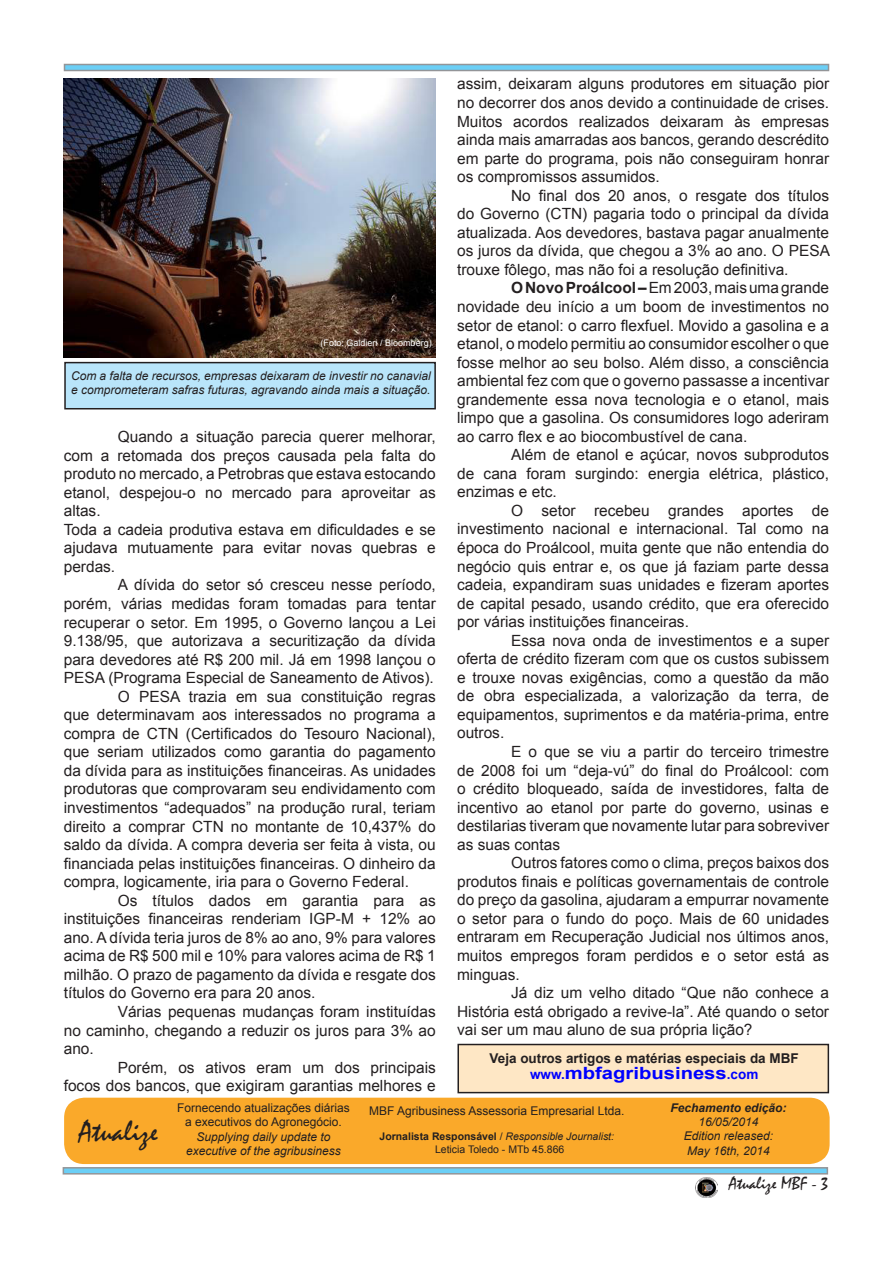
<style>
.page{position:relative;width:893px;height:1263px;background:#fff}
.page>*{position:absolute;margin:0;border:0;box-sizing:border-box;transform-origin:0 0}
.t1{font:30px "Mistral";color:#231f20}
.t2{font:18px "Mistral";color:#231f20}
.t3{font:700 16.8px "Arial";color:#00f;scale:1.2 1}
.t4{font:15.45px/18.6px "Arial";color:#231f20;text-align:justify}
.t5{font:700 13.5px "Arial";color:#231f20}
.t6{font:italic 12px/14.4px "Arial";color:#231f20;text-align:center}
.t7{font:12px "Arial";color:#231f20}
.t8{font:italic 700 12px "Arial";color:#231f20}
.t9{font:italic 10.5px "Arial";color:#231f20}
.t10{font:10.5px "Arial";color:#231f20}
.t11{font:9px "Arial";color:#fff}
.s1{font-weight:700}
.s2{font-size:13.5px}
.s3{font-weight:700;font-style:normal}
.s4{font-style:normal}
</style>
<div class="page">
<img style="left:696px;top:1177px;width:21px;height:21px">
<svg style="left:63px;top:1167px;width:765px;height:7px;background:#7abad4"></svg>
<div style="left:64px;top:1098px;width:766px;height:66px;background:#faa92a;border-radius:20px"></div>
<svg style="left:64px;top:64px;width:765px;height:7px;background:#79b9d4"></svg>
<img style="left:64px;top:78px;width:372px;height:279px">
<div style="left:65px;top:363px;width:370px;height:46px;background:#b9e5fa"></div>
<div style="left:64px;top:362px;width:372px;height:47px;border:2px solid #231f20"></div>
<div style="left:458px;top:1044px;width:370px;height:48px;background:#fee7c5"></div>
<div style="left:457px;top:1044px;width:372px;height:49px;border:2px solid #231f20"></div>
<p class="t11" style="left:321px;top:336px;width:113px">(Foto: Galdieri / Bloomberg)</p>
<p class="t6" style="left:71px;top:369px;width:361px;text-align:left">Com a falta de recursos, empresas deixaram de investir no canavial e comprometeram safras futuras, agravando ainda mais a situação.</p>
<p class="t4" style="left:64px;top:427px;width:374px;text-indent:54px">Quando a situação parecia querer melhorar, com a retomada dos preços causada pela falta do produto no mercado, a Petrobras que estava estocando etanol, despejou-o no mercado para aproveitar as altas.</p>
<p class="t4" style="left:64px;top:520px;width:374px">Toda a cadeia produtiva estava em dificuldades e se ajudava mutuamente para evitar novas quebras e perdas.</p>
<p class="t4" style="left:64px;top:576px;width:374px;text-indent:54px">A dívida do setor só cresceu nesse período, porém, várias medidas foram tomadas para tentar recuperar o setor. Em 1995, o Governo lançou a Lei 9.138/95, que autorizava a securitização da dívida para devedores até R$ 200 mil. Já em 1998 lançou o PESA (Programa Especial de Saneamento de Ativos).</p>
<p class="t4" style="left:64px;top:687px;width:374px;text-indent:54px">O PESA trazia em sua constituição regras que determinavam aos interessados no programa a compra de CTN (Certificados do Tesouro Nacional), que seriam utilizados como garantia do pagamento da dívida para as instituições financeiras. As unidades produtoras que comprovaram seu endividamento com investimentos “adequados” na produção rural, teriam direito a comprar CTN no montante de 10,437% do saldo da dívida. A compra deveria ser feita à vista, ou financiada pelas instituições financeiras. O dinheiro da compra, logicamente, iria para o Governo Federal.</p>
<p class="t4" style="left:64px;top:891px;width:374px;text-indent:54px">Os títulos dados em garantia para as instituições financeiras renderiam IGP-M + 12% ao ano. A dívida teria juros de 8% ao ano, 9% para valores acima de R$ 500 mil e 10% para valores acima de R$ 1 milhão. O prazo de pagamento da dívida e resgate dos títulos do Governo era para 20 anos.</p>
<p class="t4" style="left:64px;top:1002px;width:374px;text-indent:54px">Várias pequenas mudanças foram instituídas no caminho, chegando a reduzir os juros para 3% ao ano.</p>
<p class="t4" style="left:64px;top:1058px;width:374px;text-align:right">Porém, os ativos eram um dos principais<br>focos dos bancos, que exigiram garantias melhores e</p>
<p class="t4" style="left:457px;top:75px;width:374px">assim, deixaram alguns produtores em situação pior no decorrer dos anos devido a continuidade de crises.<br>Muitos acordos realizados deixaram às empresas ainda mais amarradas aos bancos, gerando descrédito em parte do programa, pois não conseguiram honrar os compromissos assumidos.</p>
<p class="t4" style="left:457px;top:186px;width:374px;text-indent:54px">No final dos 20 anos, o resgate dos títulos do Governo (CTN) pagaria todo o principal da dívida atualizada. Aos devedores, bastava pagar anualmente os juros da dívida, que chegou a 3% ao ano. O PESA trouxe fôlego, mas não foi a resolução definitiva.</p>
<p class="t4" style="left:457px;top:279px;width:374px;text-indent:54px"><span class="s1">O Novo Proálcool –</span> Em 2003, mais uma grande novidade deu início a um boom de investimentos no setor de etanol: o carro flexfuel. Movido a gasolina e a etanol, o modelo permitiu ao consumidor escolher o que fosse melhor ao seu bolso. Além disso, a consciência ambiental fez com que o governo passasse a incentivar grandemente essa nova tecnologia e o etanol, mais limpo que a gasolina. Os consumidores logo aderiram ao carro flex e ao biocombustível de cana.</p>
<p class="t4" style="left:457px;top:445px;width:374px;text-indent:54px">Além de etanol e açúcar, novos subprodutos de cana foram surgindo: energia elétrica, plástico, enzimas e etc.</p>
<p class="t4" style="left:457px;top:501px;width:374px;text-indent:54px">O setor recebeu grandes aportes de investimento nacional e internacional. Tal como na época do Proálcool, muita gente que não entendia do negócio quis entrar e, os que já faziam parte dessa cadeia, expandiram suas unidades e fizeram aportes de capital pesado, usando crédito, que era oferecido por várias instituições financeiras.</p>
<p class="t4" style="left:457px;top:631px;width:374px;text-indent:54px">Essa nova onda de investimentos e a super oferta de crédito fizeram com que os custos subissem e trouxe novas exigências, como a questão da mão de obra especializada, a valorização da terra, de equipamentos, suprimentos e da matéria-prima, entre outros.</p>
<p class="t4" style="left:457px;top:742px;width:374px;text-indent:54px">E o que se viu a partir do terceiro trimestre de 2008 foi um “deja-vú” do final do Proálcool: com o crédito bloqueado, saída de investidores, falta de incentivo ao etanol por parte do governo, usinas e destilarias tiveram que novamente lutar para sobreviver as suas contas</p>
<p class="t4" style="left:457px;top:853px;width:374px;text-indent:54px">Outros fatores como o clima, preços baixos dos produtos finais e políticas governamentais de controle do preço da gasolina, ajudaram a empurrar novamente o setor para o fundo do poço. Mais de 60 unidades entraram em Recuperação Judicial nos últimos anos, muitos empregos foram perdidos e o setor está as minguas.</p>
<p class="t4" style="left:457px;top:983px;width:374px;text-indent:54px">Já diz um velho ditado “Que não conhece a História está obrigado a revive-la”. Até quando o setor vai ser um mau aluno de sua própria lição?</p>
<p class="t5" style="left:490px;top:1048px;width:311px">Veja outros artigos e matérias especiais da MBF</p>
<p class="t3" style="left:530px;top:1061px;width:192px"><span class="s2">www.</span>mbfagribusiness<span class="s2">.com</span></p>
<p class="t1" style="left:79px;top:1113px;width:80px">Atualize</p>
<p class="t7" style="left:177px;top:1099px;width:174px">Fornecendo atualizações diárias</p>
<p class="t7" style="left:185px;top:1114px;width:158px">a executivos do Agronegócio.</p>
<p class="t6" style="left:186px;top:1129px;width:156px">Supplying daily update to executive of the agribusiness</p>
<p class="t7" style="left:369px;top:1103px;width:257px">MBF Agribusiness Assessoria Empresarial Ltda.</p>
<p class="t9" style="left:379px;top:1130px;width:236px"><span class="s3">Jornalista Responsável</span> <span class="s4">/</span> Responsible Journalist:</p>
<p class="t10" style="left:435px;top:1142px;width:131px">Leticia Toledo - MTb 45.866</p>
<p class="t8" style="left:671px;top:1099px;width:118px">Fechamento edição:</p>
<p class="t6" style="left:699px;top:1115px;width:62px">16/05/2014</p>
<p class="t6" style="left:684px;top:1129px;width:91px">Edition released:</p>
<p class="t6" style="left:687px;top:1143px;width:84px">May 16th, 2014</p>
<p class="t2" style="left:729px;top:1173px;width:100px">Atualize MBF - 3</p>
</div>
